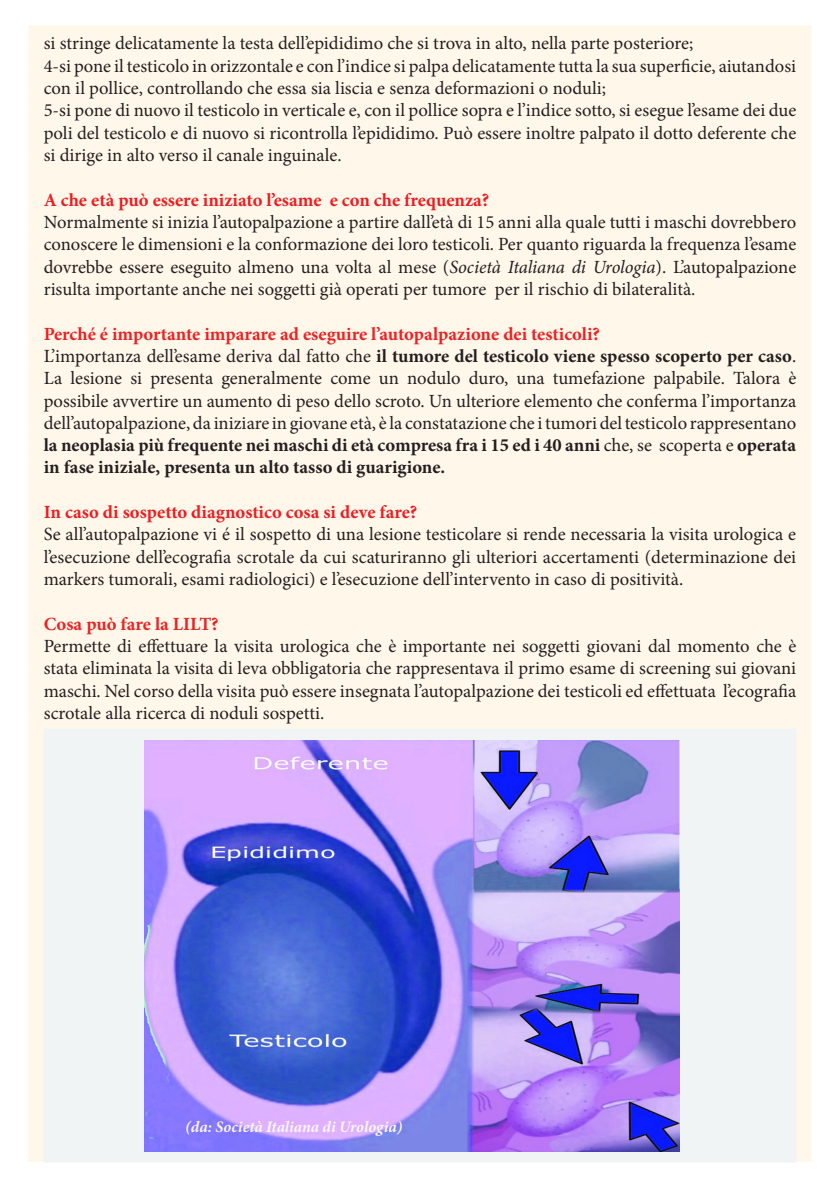
<style>
.page{position:relative;width:840px;height:1191px;background:#fff}
.page>*{position:absolute;margin:0;border:0;box-sizing:border-box;transform-origin:0 0}
.t1{font:18.6px/22.4px "Minion Pro";color:#231f20;text-align:justify}
.t2{font:700 18.6px "Minion Pro";color:#ee1d23}
.t3{font:700 18.6px "Minion Pro";color:#ee2123}
.t4{font:italic 700 16px "Minion Pro";letter-spacing:-.005em;color:#faf5f6}
.s1{font-style:italic}
.s2{font-weight:700}
</style>
<div class="page">
<div style="left:28px;top:26px;width:783px;height:1135px;background:#fff7e9"></div>
<div style="left:44px;top:729px;width:751px;height:433px;background:#f1f4f5"></div>
<img style="left:144px;top:740px;width:535px;height:411px">
<p class="t1" style="left:44px;top:32px;width:650px">si stringe delicatamente la testa dell’epididimo che si trova in alto, nella parte posteriore;</p>
<p class="t1" style="left:44px;top:55px;width:753px">4-si pone il testicolo in orizzontale e con l’indice si palpa delicatamente tutta la sua superficie, aiutandosi con il pollice, controllando che essa sia liscia e senza deformazioni o noduli;</p>
<p class="t1" style="left:44px;top:99px;width:753px">5-si pone di nuovo il testicolo in verticale e, con il pollice sopra e l’indice sotto, si esegue l’esame dei due poli del testicolo e di nuovo si ricontrolla l’epididimo. Può essere inoltre palpato il dotto deferente che si dirige in alto verso il canale inguinale.</p>
<p class="t2" style="left:44px;top:186px;width:447px">A che età può essere iniziato l’esame e con che frequenza?</p>
<p class="t1" style="left:44px;top:211px;width:753px">Normalmente si inizia l’autopalpazione a partire dall’età di 15 anni alla quale tutti i maschi dovrebbero conoscere le dimensioni e la conformazione dei loro testicoli. Per quanto riguarda la frequenza l’esame dovrebbe essere eseguito almeno una volta al mese (<span class="s1">Società Italiana di Urologia</span>). L’autopalpazione risulta importante anche nei soggetti già operati per tumore per il rischio di bilateralità.</p>
<p class="t3" style="left:44px;top:320px;width:557px">Perché é importante imparare ad eseguire l’autopalpazione dei testicoli?</p>
<p class="t1" style="left:44px;top:345px;width:753px">L’importanza dell’esame deriva dal fatto che <span class="s2">il tumore del testicolo viene spesso scoperto per caso</span>.<br>La lesione si presenta generalmente come un nodulo duro, una tumefazione palpabile. Talora è possibile avvertire un aumento di peso dello scroto. Un ulteriore elemento che conferma l’importanza dell’autopalpazione, da iniziare in giovane età, è la constatazione che i tumori del testicolo rappresentano <span class="s2">la neoplasia più frequente nei maschi di età compresa fra i 15 ed i 40 anni</span> che, se scoperta e <span class="s2">operata in fase iniziale, presenta un alto tasso di guarigione.</span></p>
<p class="t2" style="left:44px;top:499px;width:375px">In caso di sospetto diagnostico cosa si deve fare?</p>
<p class="t1" style="left:44px;top:523px;width:753px">Se all’autopalpazione vi é il sospetto di una lesione testicolare si rende necessaria la visita urologica e l’esecuzione dell’ecografia scrotale da cui scaturiranno gli ulteriori accertamenti (determinazione dei markers tumorali, esami radiologici) e l’esecuzione dell’intervento in caso di positività.</p>
<p class="t3" style="left:44px;top:611px;width:176px">Cosa può fare la LILT?</p>
<p class="t1" style="left:44px;top:635px;width:753px">Permette di effettuare la visita urologica che è importante nei soggetti giovani dal momento che è stata eliminata la visita di leva obbligatoria che rappresentava il primo esame di screening sui giovani maschi. Nel corso della visita può essere insegnata l’autopalpazione dei testicoli ed effettuata l’ecografia scrotale alla ricerca di noduli sospetti.</p>
<p class="t4" style="left:185px;top:1115px;width:219px">(da: Società Italiana di Urologia)</p>
</div>
